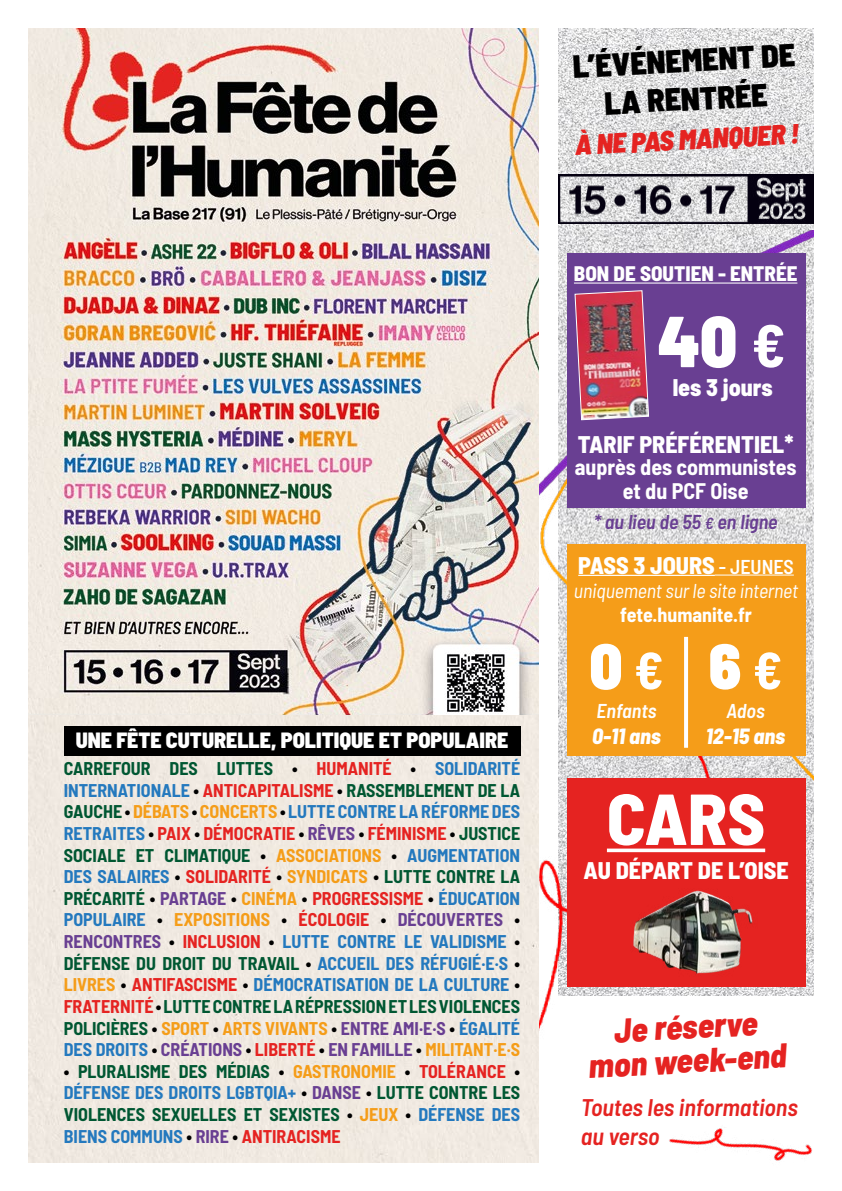
<style>
.page{position:relative;width:842px;height:1191px;background:#fff}
.page>*{position:absolute;margin:0;border:0;box-sizing:border-box;transform-origin:0 0}
.t1{font:800 semi-condensed 72px "Barlow";color:#fff}
.t2{font:900 semi-condensed 72px "Barlow";color:#fff}
.t3{font:900 semi-condensed 64px "Barlow";color:#fff}
.t4{font:italic 800 semi-condensed 34px/34px "Barlow";color:#e52321;text-align:center}
.t5{font:900 semi-condensed 32px/38.4px "Barlow";color:#000;text-align:center}
.t6{font:italic 900 semi-condensed 28px "Barlow";color:#e52321}
.t7{font:800 semi-condensed 24px "Barlow";color:#fff}
.t8{font:italic 600 semi-condensed 24px/28.8px "Barlow";color:#e52321}
.t9{font:900 semi-condensed 22px "Barlow";color:#fff}
.t10{font:700 semi-condensed 22px/24px "Barlow";color:#fff;text-align:center}
.t11{font:italic 800 semi-condensed 22px "Barlow";color:#fff}
.t12{font:800 semi-condensed 21px "Barlow";color:#fff}
.t13{font:italic semi-condensed 20px "Barlow";letter-spacing:-.01em;color:#fff}
.t14{font:italic 600 semi-condensed 20px "Barlow";color:#693f92}
.t15{font:700 semi-condensed 20px "Barlow";color:#fff}
.t16{font:italic 600 semi-condensed 20px "Barlow";color:#fff}
.t17{font:700 semi-condensed 18px/21.6px "Barlow";color:#2479be;text-align:justify}
.t18{font:700 semi-condensed 18px/21.6px "Barlow";color:#005732;text-align:justify}
.s1{color:#005732}
.s2{color:#000}
.s3{color:#e52321}
.s4{color:#f59d19}
.s5{color:#693f92}
.s6{color:#2479be}
.s7{font-weight:700;font-size:60px}
.s8{font-size:16px}
.s9{font-weight:600;font-size:20px}
.s10{font-weight:700;font-size:52px}
</style>
<div class="page">
<img style="left:558px;top:28px;width:256px;height:202px">
<img style="left:558px;top:230px;width:256px;height:233px">
<img style="left:539px;top:852px;width:275px;height:179px">
<div style="left:28px;top:714px;width:511px;height:448px;background:#f0e9e1"></div>
<img style="left:479px;top:463px;width:335px;height:389px">
<div style="left:567px;top:254px;width:238px;height:254px;background:#693f92"></div>
<div style="left:567px;top:544px;width:238px;height:212px;background:#f59d19"></div>
<div style="left:567px;top:778px;width:238px;height:208px;background:#e52321"></div>
<img style="left:28px;top:28px;width:511px;height:686px">
<div style="left:64px;top:726px;width:456px;height:29px;background:#000"></div>
<hr style="left:574px;top:282px;width:223px;height:1px;background:#fff">
<hr style="left:578px;top:575px;width:137px;height:1px;background:#fff">
<hr style="left:715px;top:574px;width:79px;height:1px;background:#fff">
<svg style="left:607px;top:848px;width:158px;height:4px"></svg>
<img style="left:558px;top:175px;width:256px;height:48px">
<img style="left:633px;top:890px;width:120px;height:84px">
<svg style="left:684px;top:637px;width:4px;height:110px"></svg>
<img style="left:669px;top:1128px;width:143px;height:33px">
<img style="left:574px;top:290px;width:75px;height:131px">
<p class="t9" style="left:76px;top:724px;width:434px">UNE FÊTE CUTURELLE, POLITIQUE ET POPULAIRE</p>
<p class="t17" style="left:64px;top:756px;width:458px"><span class="s1">CARREFOUR DES LUTTES</span> <span class="s2">•</span> <span class="s3">HUMANITÉ</span> <span class="s2">•</span> SOLIDARITÉ INTERNATIONALE <span class="s2">•</span> <span class="s3">ANTICAPITALISME</span> <span class="s2">•</span> <span class="s1">RASSEMBLEMENT DE LA GAUCHE</span> <span class="s2">•</span> <span class="s4">DÉBATS</span> <span class="s2">•</span> <span class="s4">CONCERTS</span> <span class="s2">•</span> LUTTE CONTRE LA RÉFORME DES RETRAITES <span class="s2">•</span> <span class="s3">PAIX</span> <span class="s2">•</span> <span class="s3">DÉMOCRATIE</span> <span class="s2">•</span> <span class="s5">RÊVES</span> <span class="s2">•</span> <span class="s3">FÉMINISME</span> <span class="s2">•</span> <span class="s1">JUSTICE SOCIALE ET CLIMATIQUE</span> <span class="s2">•</span> <span class="s4">ASSOCIATIONS</span> <span class="s2">•</span> AUGMENTATION DES SALAIRES <span class="s2">•</span> <span class="s3">SOLIDARITÉ</span> <span class="s2">•</span> <span class="s4">SYNDICATS</span> <span class="s2">•</span> <span class="s1">LUTTE CONTRE LA PRÉCARITÉ</span> <span class="s2">•</span> <span class="s5">PARTAGE</span> <span class="s2">•</span> <span class="s4">CINÉMA</span> <span class="s2">•</span> <span class="s3">PROGRESSISME</span> <span class="s2">•</span> ÉDUCATION POPULAIRE <span class="s2">•</span> <span class="s4">EXPOSITIONS</span> <span class="s2">•</span> <span class="s3">ÉCOLOGIE</span> <span class="s2">•</span> <span class="s5">DÉCOUVERTES</span> <span class="s2">• </span><span class="s5">RENCONTRES</span> <span class="s2">•</span> <span class="s3">INCLUSION</span> <span class="s2">•</span> LUTTE CONTRE LE VALIDISME <span class="s2">• </span><span class="s1">DÉFENSE DU DROIT DU TRAVAIL</span> <span class="s2">•</span> ACCUEIL DES RÉFUGIÉ·E·S <span class="s2">• </span><span class="s4">LIVRES</span> <span class="s2">•</span> <span class="s3">ANTIFASCISME</span> <span class="s2">•</span> DÉMOCRATISATION DE LA CULTURE <span class="s2">• </span><span class="s3">FRATERNITÉ</span> <span class="s2">•</span> <span class="s1">LUTTE CONTRE LA RÉPRESSION ET LES VIOLENCES POLICIÈRES</span> <span class="s2">•</span> <span class="s4">SPORT</span> <span class="s2">•</span> <span class="s4">ARTS VIVANTS</span> <span class="s2">•</span> <span class="s5">ENTRE AMI·E·S</span> <span class="s2">•</span> ÉGALITÉ DES DROITS <span class="s2">•</span> <span class="s5">CRÉATIONS</span> <span class="s2">•</span> <span class="s3">LIBERTÉ</span> <span class="s2">•</span> <span class="s5">EN FAMILLE</span> <span class="s2">•</span> <span class="s4">MILITANT·E·S</span></p>
<p class="t18" style="left:64px;top:1059px;width:458px"><span class="s2">•</span> PLURALISME DES MÉDIAS <span class="s2">•</span> <span class="s4">GASTRONOMIE</span> <span class="s2">•</span> <span class="s3">TOLÉRANCE</span> <span class="s2">• </span><span class="s6">DÉFENSE DES DROITS LGBTQIA+</span> <span class="s2">•</span> <span class="s5">DANSE</span> <span class="s2">•</span> LUTTE CONTRE LES VIOLENCES SEXUELLES ET SEXISTES <span class="s2">•</span> <span class="s4">JEUX</span> <span class="s2">•</span> <span class="s6">DÉFENSE DES BIENS COMMUNS</span> <span class="s2">•</span> <span class="s5">RIRE</span> <span class="s2">•</span> <span class="s3">ANTIRACISME</span></p>
<h3 class="t5" style="left:572px;top:45px;width:224px;rotate:-3deg">L’ÉVÉNEMENT DE<br>LA RENTRÉE</h3>
<h3 class="t6" style="left:574px;top:125px;width:226px;rotate:-3deg">À NE PAS MANQUER !</h3>
<p class="t12" style="left:574px;top:259px;width:225px">BON DE SOUTIEN - ENTRÉE</p>
<h1 class="t2" style="left:658px;top:289px;width:129px">40 <span class="s7">€</span></h1>
<h3 class="t7" style="left:673px;top:370px;width:102px">les 3 jours</h3>
<h3 class="t7" style="left:578px;top:427px;width:217px">TARIF PRÉFÉRENTIEL*</h3>
<p class="t10" style="left:575px;top:454px;width:223px">auprès des communistes et du PCF Oise</p>
<p class="t14" style="left:594px;top:507px;width:185px">* au lieu de 55 <span class="s8">€</span> en ligne</p>
<h3 class="t7" style="left:578px;top:547px;width:217px">PASS 3 JOURS <span class="s9">- JEUNES</span></h3>
<p class="t13" style="left:574px;top:576px;width:226px">uniquement sur le site internet</p>
<p class="t15" style="left:620px;top:600px;width:133px">fete.humanite.fr</p>
<h2 class="t3" style="left:589px;top:619px;width:76px">0<span class="s10">€</span></h2>
<p class="t16" style="left:597px;top:696px;width:61px">Enfants</p>
<p class="t11" style="left:592px;top:720px;width:70px">0-11 ans</p>
<h2 class="t3" style="left:709px;top:619px;width:75px">6<span class="s10">€</span></h2>
<p class="t16" style="left:726px;top:696px;width:40px">Ados</p>
<p class="t11" style="left:706px;top:720px;width:81px">12-15 ans</p>
<h1 class="t1" style="left:607px;top:766px;width:160px">CARS</h1>
<h3 class="t7" style="left:583px;top:853px;width:207px">AU DÉPART DE L’OISE</h3>
<h3 class="t4" style="left:586px;top:1012px;width:200px;rotate:-3deg">Je réserve mon week-end</h3>
<h3 class="t8" style="left:581px;top:1091px;width:218px">Toutes les informations au verso</h3>
</div>
